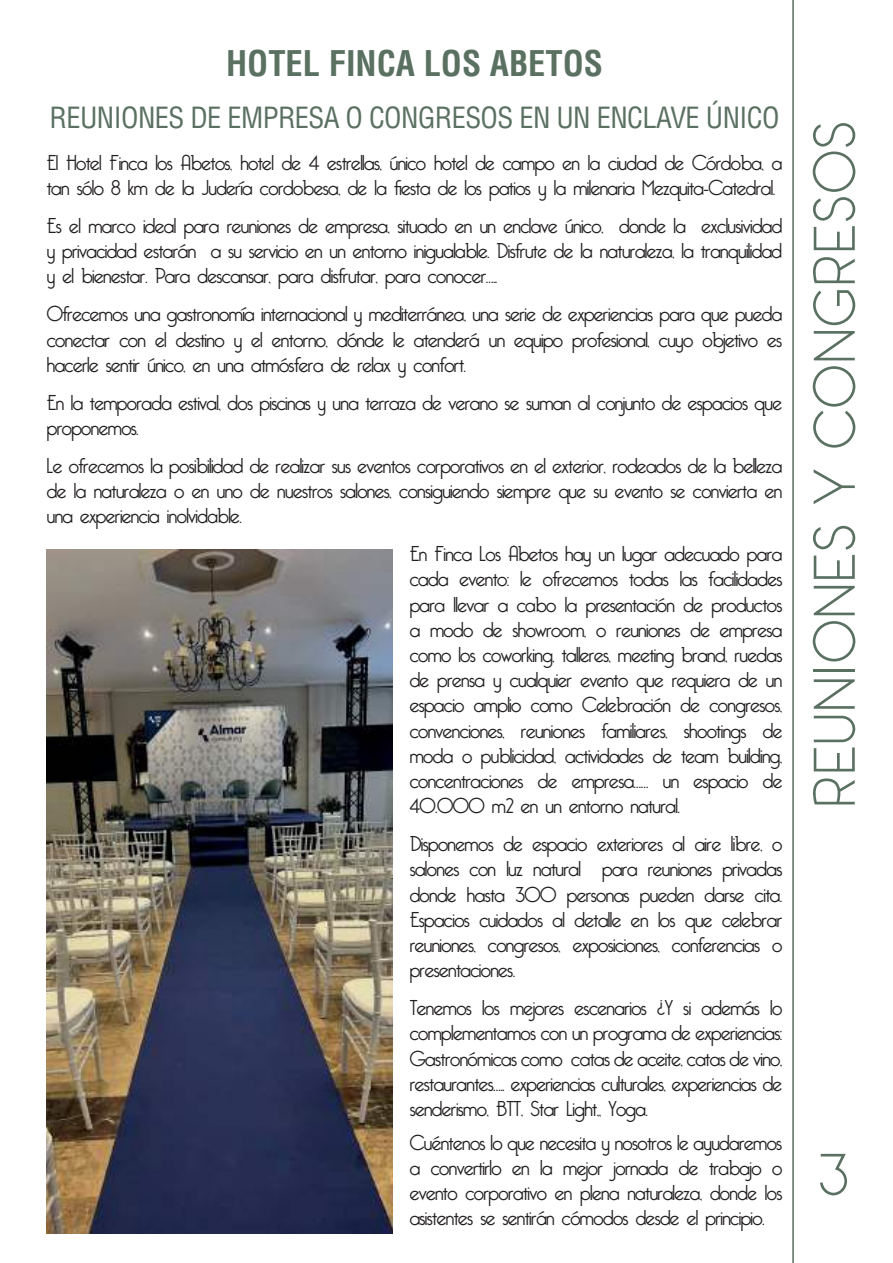
<style>
.page{position:relative;width:893px;height:1263px;background:#fff}
.page>*{position:absolute;margin:0;border:0;box-sizing:border-box;transform-origin:0 0}
.t1{font:300 58.5px "Panama";letter-spacing:-.02em;color:#5a7061}
.t2{font:700 condensed 34.5px "Helvetica";color:#5a7061}
.t3{font:condensed 28.5px "Helvetica";letter-spacing:-.02em;color:#5a7061}
.t4{font:300 21px/25.2px "Bellerose";letter-spacing:-.03em;color:#221f1f;text-align:justify}
</style>
<div class="page">
<hr style="left:792px;top:0;width:2px;height:1263px;background:#5a7061">
<img style="left:47px;top:549px;width:346px;height:684px">
<h2 class="t2" style="left:226px;top:44px;width:378px">HOTEL FINCA LOS ABETOS</h2>
<h3 class="t3" style="left:50px;top:100px;width:731px">REUNIONES DE EMPRESA O CONGRESOS EN UN ENCLAVE ÚNICO</h3>
<p class="t4" style="left:47px;top:153px;width:737px">El Hotel Finca los Abetos, hotel de 4 estrellas, único hotel de campo en la ciudad de Córdoba, a tan sólo 8 km de la Judería cordobesa, de la 昀椀esta de los patios y la milenaria Mezquita-Catedral.</p>
<p class="t4" style="left:47px;top:216px;width:737px">Es el marco ideal para reuniones de empresa, situado en un enclave único, donde la exclusividad y privacidad estarán a su servicio en un entorno inigualable. Disfrute de la naturaleza, la tranquilidad y el bienestar. Para descansar, para disfrutar, para conocer…..</p>
<p class="t4" style="left:47px;top:302px;width:737px">Ofrecemos una gastronomía internacional y mediterránea, una serie de experiencias para que pueda conectar con el destino y el entorno, dónde le atenderá un equipo profesional, cuyo objetivo es hacerle sentir único, en una atmósfera de relax y confort.</p>
<p class="t4" style="left:47px;top:390px;width:737px">En la temporada estival, dos piscinas y una terraza de verano se suman al conjunto de espacios que proponemos.</p>
<p class="t4" style="left:47px;top:454px;width:737px">Le ofrecemos la posibilidad de realizar sus eventos corporativos en el exterior, rodeados de la belleza de la naturaleza o en uno de nuestros salones, consiguiendo siempre que su evento se convierta en una experiencia inolvidable.</p>
<p class="t4" style="left:410px;top:542px;width:374px">En Finca Los Abetos hay un lugar adecuado para cada evento: le ofrecemos todas las facilidades para llevar a cabo la presentación de productos a modo de showroom, o reuniones de empresa como los coworking, talleres, meeting brand, ruedas de prensa y cualquier evento que requiera de un espacio amplio como Celebración de congresos, convenciones, reuniones familiares, shootings de moda o publicidad, actividades de team building, concentraciones de empresa…… un espacio de 40.000 m2 en un entorno natural.</p>
<p class="t4" style="left:410px;top:832px;width:374px">Disponemos de espacio exteriores al aire libre, o salones con luz natural para reuniones privadas donde hasta 300 personas pueden darse cita.<br>Espacios cuidados al detalle en los que celebrar reuniones, congresos, exposiciones, conferencias o presentaciones.</p>
<p class="t4" style="left:410px;top:996px;width:374px">Tenemos los mejores escenarios ¿Y si además lo complementamos con un programa de experiencias:<br>Gastronómicas como catas de aceite, catas de vino, restaurantes….. experiencias culturales, experiencias de senderismo, BTT, Star Light,, Yoga.</p>
<p class="t4" style="left:410px;top:1130px;width:374px">Cuéntenos lo que necesita y nosotros le ayudaremos a convertirlo en la mejor jornada de trabajo o evento corporativo en plena naturaleza, donde los asistentes se sentirán cómodos desde el principio.</p>
<h1 class="t1" style="left:799px;top:808px;width:690px;rotate:-90deg">REUNIONES Y CONGRESOS</h1>
<h1 class="t1" style="left:816px;top:1139px;width:36px">3</h1>
</div>
